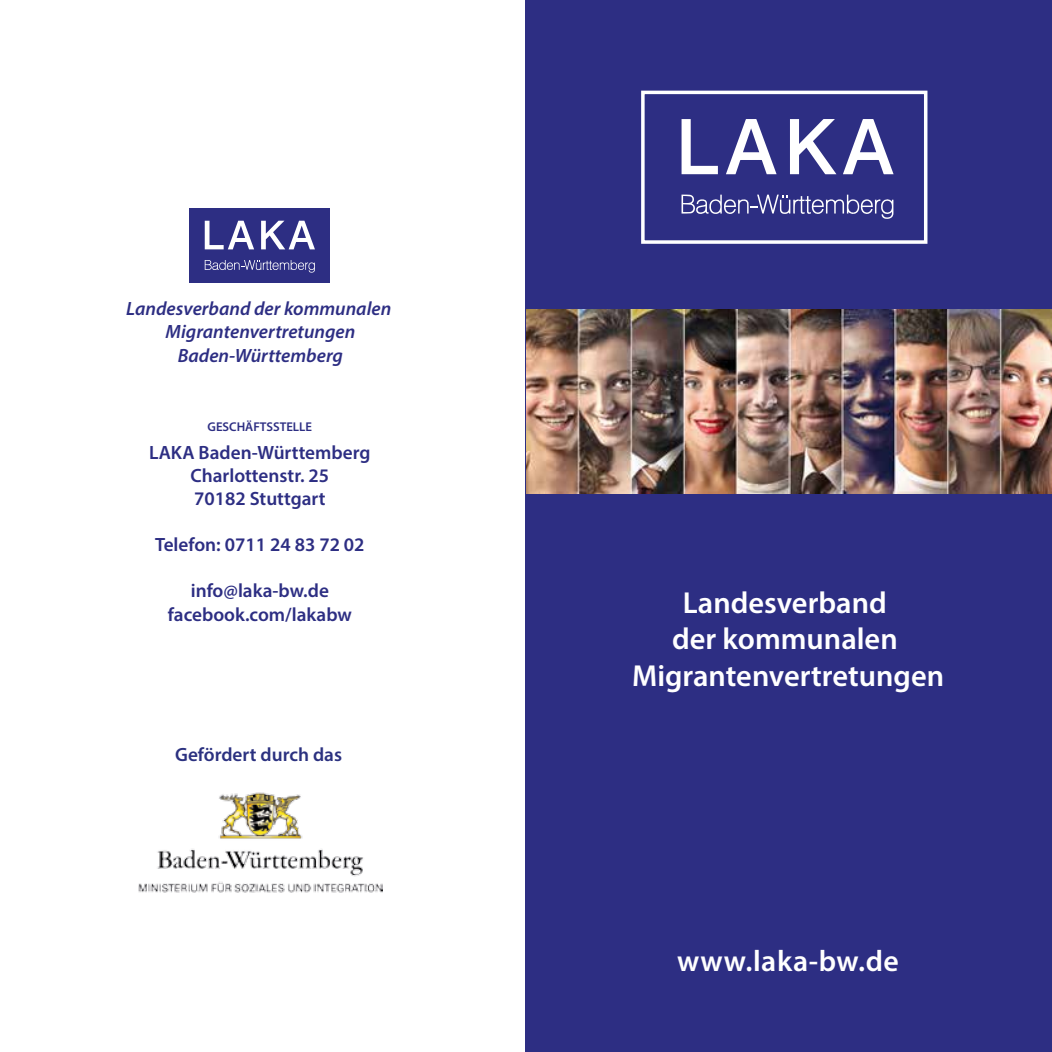
<style>
.page{position:relative;width:1052px;height:1052px;background:#fff}
.page>*{position:absolute;margin:0;border:0;box-sizing:border-box;transform-origin:0 0}
.t1{font:600 30.45px/36.6px "Myriad Pro";color:#fff;text-align:center}
.t2{font:600 29.75px "Myriad Pro";letter-spacing:.02em;color:#fff}
.t3{font:600 19.25px/23.1px "Myriad Pro";color:#2d2e83;text-align:center}
.t4{font:italic 600 19.25px/23.1px "Myriad Pro";color:#2d2e83;text-align:center}
.t5{font:600 19.25px "Myriad Pro";color:#2b3180}
.t6{font:600 12.78px "Myriad Pro";color:#2d2e83}
</style>
<div class="page">
<div style="left:526px;top:0;width:526px;height:1052px;background:#2d2e83"></div>
<img style="left:526px;top:310px;width:526px;height:183px">
<svg style="left:790px;top:119px;width:46px;height:55px"></svg>
<svg style="left:726px;top:119px;width:50px;height:55px"></svg>
<svg style="left:843px;top:119px;width:50px;height:55px"></svg>
<svg style="left:681px;top:119px;width:37px;height:55px"></svg>
<svg style="left:681px;top:194px;width:212px;height:25px"></svg>
<div style="left:189px;top:208px;width:141px;height:75px;background:#2d2e83"></div>
<svg style="left:261px;top:221px;width:54px;height:28px"></svg>
<svg style="left:205px;top:221px;width:49px;height:28px"></svg>
<svg style="left:205px;top:260px;width:110px;height:13px"></svg>
<div style="left:641px;top:91px;width:286px;height:153px;border:4px solid #fff"></div>
<img style="left:139px;top:792px;width:243px;height:101px">
<p class="t4" style="left:126px;top:297px;width:267px">Landesverband der kommunalen<br>Migrantenvertretungen<br>Baden-Württemberg</p>
<p class="t6" style="left:208px;top:418px;width:106px">GESCHÄFTSSTELLE</p>
<p class="t3" style="left:149px;top:440px;width:223px">LAKA Baden-Württemberg<br>Charlottenstr. 25<br>70182 Stuttgart</p>
<p class="t3" style="left:155px;top:533px;width:211px">Telefon: 0711 24 83 72 02</p>
<p class="t3" style="left:168px;top:579px;width:185px">info@laka-bw.de facebook.com/lakabw</p>
<h1 class="t1" style="left:632px;top:583px;width:313px">Landesverband<br>der kommunalen<br>Migrantenvertretungen</h1>
<p class="t5" style="left:175px;top:742px;width:168px">Gefördert durch das</p>
<h2 class="t2" style="left:677px;top:942px;width:223px">www.laka-bw.de</h2>
</div>
